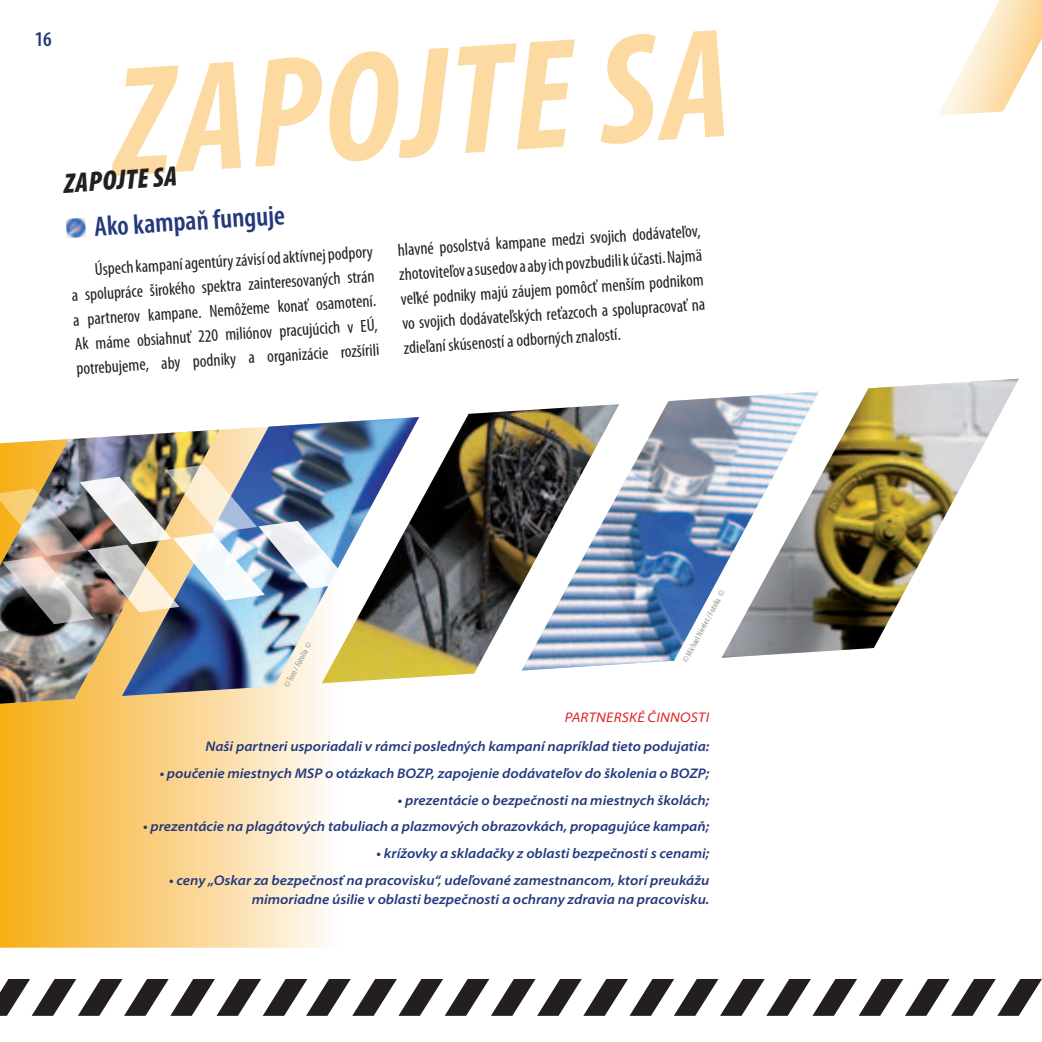
<style>
.page{position:relative;width:1042px;height:1042px;background:#fff}
.page>*{position:absolute;margin:0;border:0;box-sizing:border-box;transform-origin:0 0}
.t1{font:italic 700 condensed 157.5px "Myriad Pro";color:#fcdaa1}
.t2{font:600 condensed 28px "Myriad Pro";color:#23397c}
.t3{font:italic 900 condensed 28px "Myriad Pro";color:#231f20}
.t4{font:600 condensed 21px "Myriad Pro";color:#23397c}
.t5{font:condensed 17.5px/24.5px "Myriad Pro";color:#231f20;text-align:justify}
.t6{font:italic 600 semi-expanded 14px/19.2px "Myriad Pro";color:#23397c;text-align:right}
.t7{font:italic semi-expanded 14px "Myriad Pro";letter-spacing:.02em;color:#df2027}
.t8{font:condensed 8.75px "Myriad Pro";color:#939598}
</style>
<div class="page">
<svg style="left:0;top:979px;width:1042px;height:37px"></svg>
<svg style="left:938px;top:0;width:104px;height:116px"></svg>
<svg style="left:0;top:696px;width:326px;height:251px;background:#f9d183"></svg>
<img style="left:216px;top:423px;width:110px;height:273px">
<img style="left:619px;top:397px;width:102px;height:268px">
<img style="left:0;top:430px;width:219px;height:274px">
<img style="left:322px;top:404px;width:297px;height:279px">
<img style="left:721px;top:379px;width:298px;height:279px">
<img style="left:66px;top:218px;width:20px;height:20px">
<img style="left:0;top:465px;width:350px;height:171px">
<h3 class="t4" style="left:35px;top:28px;width:19px">16</h3>
<h1 class="t1" style="left:106px;top:27px;width:619px;rotate:-4deg">ZAPOJTE SA</h1>
<h2 class="t2" style="left:93px;top:212px;width:193px;rotate:-4deg">Ako kampaň funguje</h2>
<p class="t5" style="left:69px;top:259px;width:305px;text-indent:25px;rotate:-4deg">Úspech kampaní agentúry závisí od aktívnej podpory a spolupráce širokého spektra zainteresovaných strán a partnerov kampane. Nemôžeme konať osamotení.<br>Ak máme obsiahnuť 220 miliónov pracujúcich v EÚ, potrebujeme, aby podniky a organizácie rozšírili</p>
<h2 class="t3" style="left:63px;top:169px;width:105px;rotate:-4deg">zapojte sa</h2>
<p class="t5" style="left:396px;top:238px;width:305px;rotate:-4deg">hlavné posolstvá kampane medzi svojich dodávateľov, zhotoviteľov a susedov a aby ich povzbudili k účasti. Najmä veľké podniky majú záujem pomôcť menším podnikom vo svojich dodávateľských reťazcoch a spolupracovať na zdieľaní skúseností a odborných znalostí.</p>
<p class="t8" style="left:281px;top:684px;width:52px;rotate:-62deg">© Tom / Fotolia ©</p>
<p class="t8" style="left:680px;top:659px;width:82px;rotate:-62deg">© Michael Nivelet / Fotolia ©</p>
<p class="t7" style="left:565px;top:710px;width:146px">PARTNERSKÉ ČINNOSTI</p>
<p class="t6" style="left:206px;top:737px;width:505px">Naši partneri usporiadali v rámci posledných kampaní napríklad tieto podujatia:</p>
<p class="t6" style="left:160px;top:764px;width:551px">• poučenie miestnych MSP o otázkach BOZP, zapojenie dodávateľov do školenia o BOZP;</p>
<p class="t6" style="left:398px;top:790px;width:313px">• prezentácie o bezpečnosti na miestnych školách;</p>
<p class="t6" style="left:143px;top:817px;width:567px">• prezentácie na plagátových tabuliach a plazmových obrazovkách, propagujúce kampaň;</p>
<p class="t6" style="left:377px;top:844px;width:334px">• krížovky a skladačky z oblasti bezpečnosti s cenami;</p>
<p class="t6" style="left:169px;top:870px;width:541px">• ceny „Oskar za bezpečnosť na pracovisku“, udeľované zamestnancom, ktorí preukážu mimoriadne úsilie v oblasti bezpečnosti a ochrany zdravia na pracovisku.</p>
</div>
